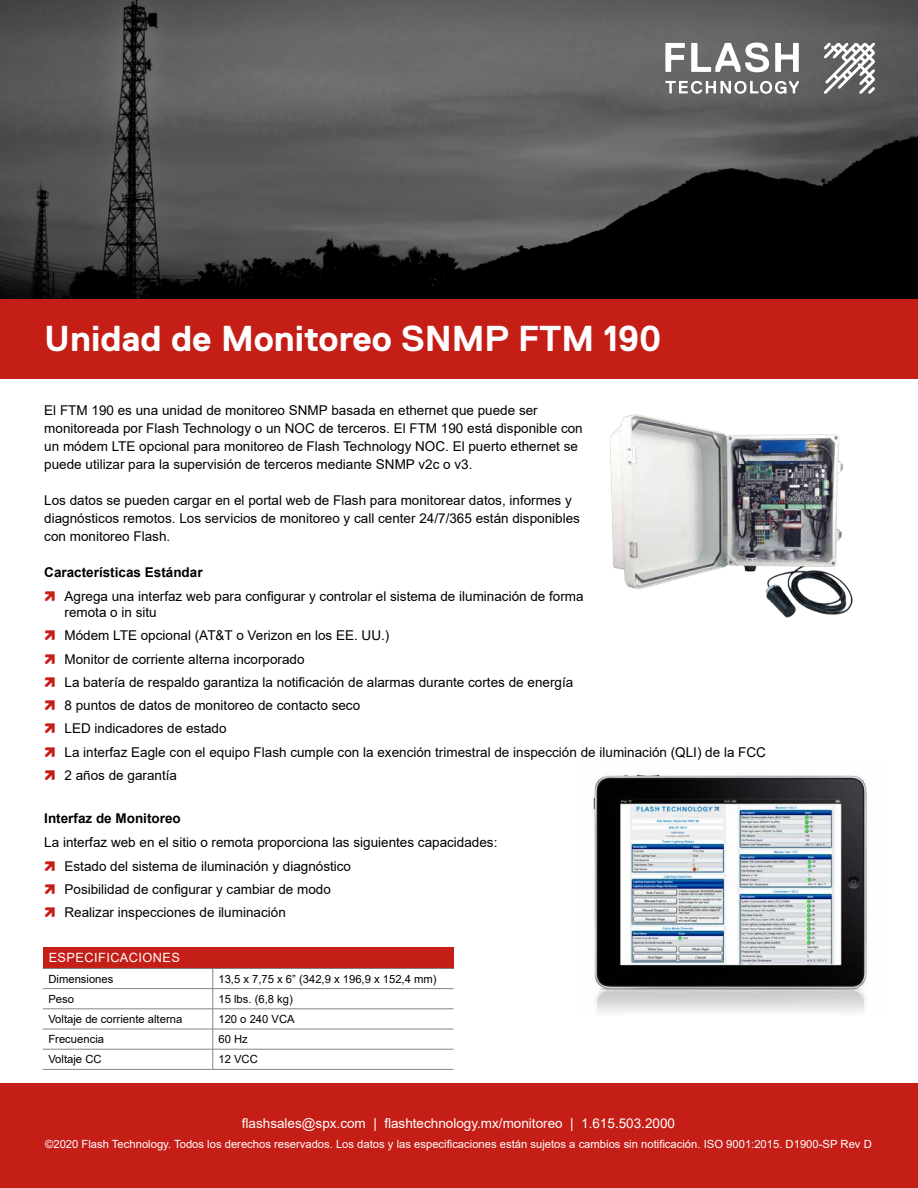
<style>
.page{position:relative;width:918px;height:1188px;background:#fff}
.page>*{position:absolute;margin:0;border:0;box-sizing:border-box;transform-origin:0 0}
.t1{font:700 36px "Replica Std";color:#fff}
.t2{font:13.5px/23.2px "Arial";color:#000001}
.t3{font:13.5px "Arial";color:#fff}
.t4{font:700 13.5px "Arial";color:#000001}
.t5{font:12.75px "Arial";letter-spacing:.035em;color:#fff}
.t6{font:11.25px "Arial";color:#fff}
.t7{font:11.25px "Arial";color:#000001}
.s1{font-weight:700}
.s2{font-family:"SPX";color:#c51e17}
</style>
<div class="page">
<div style="left:0;top:1083px;width:918px;height:105px;background:#c51e17"></div>
<div style="left:0;top:0;width:918px;height:378px;background:#c51e17"></div>
<img style="left:610px;top:414px;width:243px;height:204px">
<img style="left:593px;top:774px;width:274px;height:239px">
<div style="left:43px;top:947px;width:411px;height:21px;background:#c51e17"></div>
<hr style="left:43px;top:968px;width:170px;height:1px;background:#838483">
<hr style="left:43px;top:988px;width:170px;height:1px;background:#838483">
<hr style="left:43px;top:1009px;width:170px;height:1px;background:#838483">
<hr style="left:43px;top:1029px;width:170px;height:1px;background:#838483">
<hr style="left:43px;top:1049px;width:170px;height:1px;background:#838483">
<hr style="left:43px;top:1069px;width:170px;height:1px;background:#838483">
<hr style="left:213px;top:968px;width:241px;height:1px;background:#838483">
<hr style="left:213px;top:988px;width:241px;height:1px;background:#838483">
<hr style="left:213px;top:1009px;width:241px;height:1px;background:#838483">
<hr style="left:213px;top:1029px;width:241px;height:1px;background:#838483">
<hr style="left:213px;top:1049px;width:241px;height:1px;background:#838483">
<svg style="left:213px;top:969px;width:1px;height:100px"></svg>
<hr style="left:213px;top:1069px;width:241px;height:1px;background:#838483">
<img style="left:0;top:0;width:918px;height:298px">
<svg style="left:824px;top:43px;width:51px;height:51px;background:#a1a1a1"></svg>
<svg style="left:665px;top:43px;width:20px;height:29px"></svg>
<svg style="left:691px;top:43px;width:78px;height:29px;background:#aaa"></svg>
<svg style="left:775px;top:43px;width:24px;height:29px"></svg>
<svg style="left:665px;top:81px;width:134px;height:13px;background:#9f9f9f"></svg>
<h1 class="t1" style="left:44px;top:319px;width:618px">Unidad de Monitoreo SNMP FTM 190</h1>
<p class="t2" style="left:44px;top:402px;width:540px;line-height:18px">El FTM 190 es una unidad de monitoreo SNMP basada en ethernet que puede ser monitoreada por Flash Technology o un NOC de terceros. El FTM 190 está disponible con un módem LTE opcional para monitoreo de Flash Technology NOC. El puerto ethernet se puede utilizar para la supervisión de terceros mediante SNMP v2c o v3.</p>
<p class="t2" style="left:44px;top:492px;width:537px;line-height:18px">Los datos se pueden cargar en el portal web de Flash para monitorear datos, informes y diagnósticos remotos. Los servicios de monitoreo y call center 24/7/365 están disponibles con monitoreo Flash.</p>
<p class="t2" style="left:44px;top:561px;width:541px"><span class="s1">Características Estándar<br></span><span class="s2">ì</span> Agrega una interfaz web para configurar y controlar el sistema de iluminación de forma</p>
<p class="t2" style="left:44px;top:601px;width:723px;text-indent:20px">remota o in situ<br><span class="s2">ì</span> Módem LTE opcional (AT&amp;T o Verizon en los EE. UU.)<br><span class="s2">ì</span> Monitor de corriente alterna incorporado<br><span class="s2">ì</span> La batería de respaldo garantiza la notificación de alarmas durante cortes de energía<br><span class="s2">ì</span> 8 puntos de datos de monitoreo de contacto seco<br><span class="s2">ì</span> LED indicadores de estado<br><span class="s2">ì</span> La interfaz Eagle con el equipo Flash cumple con la exención trimestral de inspección de iluminación (QLI) de la FCC <span class="s2">ì</span> 2 años de garantía</p>
<p class="t4" style="left:44px;top:808px;width:138px">Interfaz de Monitoreo</p>
<p class="t2" style="left:44px;top:831px;width:455px">La interfaz web en el sitio o remota proporciona las siguientes capacidades: <span class="s2">ì</span> Estado del sistema de iluminación y diagnóstico<br><span class="s2">ì</span> Posibilidad de configurar y cambiar de modo<br><span class="s2">ì</span> Realizar inspecciones de iluminación</p>
<p class="t5" style="left:49px;top:949px;width:133px">ESPECIFICACIONES</p>
<p class="t7" style="left:48px;top:971px;width:67px">Dimensiones</p>
<p class="t7" style="left:218px;top:971px;width:220px">13,5 x 7,75 x 6” (342,9 x 196,9 x 152,4 mm)</p>
<p class="t7" style="left:48px;top:991px;width:27px">Peso</p>
<p class="t7" style="left:218px;top:991px;width:76px">15 lbs. (6,8 kg)</p>
<p class="t7" style="left:48px;top:1011px;width:135px">Voltaje de corriente alterna</p>
<p class="t7" style="left:218px;top:1011px;width:78px">120 o 240 VCA</p>
<p class="t7" style="left:48px;top:1032px;width:57px">Frecuencia</p>
<p class="t7" style="left:218px;top:1032px;width:31px">60 Hz</p>
<p class="t7" style="left:48px;top:1052px;width:55px">Voltaje CC</p>
<p class="t7" style="left:218px;top:1052px;width:41px">12 VCC</p>
<p class="t3" style="left:242px;top:1114px;width:435px">flashsales@spx.com | flashtechnology.mx/monitoreo | 1.615.503.2000</p>
<p class="t6" style="left:45px;top:1137px;width:828px">©2020 Flash Technology. Todos los derechos reservados. Los datos y las especificaciones están sujetos a cambios sin notificación. ISO 9001:2015. D1900-SP Rev D</p>
</div>
